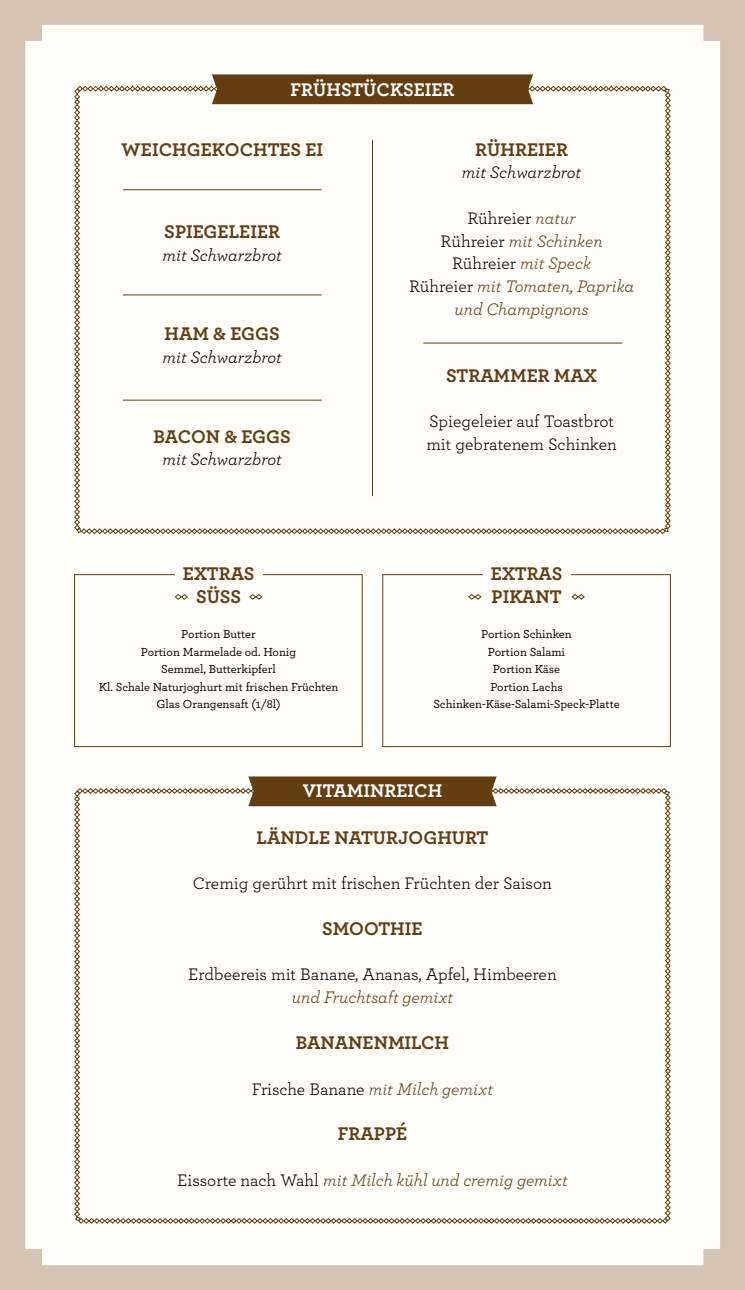
<style>
.page{position:relative;width:745px;height:1290px;background:#fff}
.page>*{position:absolute;margin:0;border:0;box-sizing:border-box;transform-origin:0 0}
.t1{font:700 19.25px/23.1px "Archer";color:#633e13}
.t2{font:700 19.25px "Archer";color:#fffefa}
.t3{font:italic 17.5px/22.8px "Archer";color:#633e13;text-align:center}
.t4{font:17.5px/22.8px "Archer";color:#000}
.t5{font:italic 17.5px "Archer";color:#000}
.t6{font:500 12.25px/17.5px "Archer";color:#000;text-align:center}
.s1{font-style:normal;color:#000}
</style>
<div class="page">
<div style="left:0;top:0;width:744px;height:1290px;background:#d2c3b2"></div>
<div style="left:25px;top:25px;width:694px;height:1240px;background:#fffefa"></div>
<div style="left:74px;top:776px;width:596px;height:448px;background:#fffefa"></div>
<div style="left:382px;top:574px;width:288px;height:173px;border:1px solid #633e13"></div>
<div style="left:482px;top:563px;width:88px;height:24px;background:#fffefa"></div>
<svg style="left:571px;top:594px;width:13px;height:6px"></svg>
<svg style="left:468px;top:594px;width:13px;height:6px"></svg>
<div style="left:74px;top:574px;width:288px;height:173px;border:1px solid #633e13"></div>
<div style="left:175px;top:563px;width:87px;height:24px;background:#fffefa"></div>
<svg style="left:175px;top:594px;width:13px;height:6px"></svg>
<svg style="left:249px;top:594px;width:13px;height:6px"></svg>
<svg style="left:74px;top:74px;width:596px;height:460px;background:#f6f3ed"></svg>
<hr style="left:372px;top:140px;width:1px;height:356px;background:#633e13">
<hr style="left:123px;top:189px;width:198px;height:1px;background:#633e13">
<hr style="left:123px;top:295px;width:198px;height:1px;background:#633e13">
<hr style="left:123px;top:400px;width:198px;height:1px;background:#633e13">
<hr style="left:423px;top:343px;width:198px;height:1px;background:#633e13">
<h1 class="t2" style="left:290px;top:74px;width:165px">FRÜHSTÜCKSEIER</h1>
<h1 class="t1" style="left:121px;top:136px;width:203px">WEICHGEKOCHTES EI</h1>
<h1 class="t1" style="left:164px;top:219px;width:117px">SPIEGELEIER</h1>
<h2 class="t5" style="left:162px;top:243px;width:121px">mit Schwarzbrot</h2>
<h1 class="t1" style="left:164px;top:321px;width:117px">HAM &amp; EGGS</h1>
<h2 class="t5" style="left:162px;top:344px;width:121px">mit Schwarzbrot</h2>
<h1 class="t1" style="left:153px;top:423px;width:139px">BACON &amp; EGGS</h1>
<h2 class="t5" style="left:162px;top:447px;width:121px">mit Schwarzbrot</h2>
<h1 class="t1" style="left:183px;top:561px;width:73px;text-align:center">EXTRAS<br>SÜSS</h1>
<p class="t6" style="left:99px;top:624px;width:241px">Portion Butter<br>Portion Marmelade od. Honig<br>Semmel, Butterkipferl<br>Kl. Schale Naturjoghurt mit frischen Früchten<br>Glas Orangensaft (1/8l)</p>
<h1 class="t1" style="left:475px;top:136px;width:94px">RÜHREIER</h1>
<h2 class="t5" style="left:461px;top:160px;width:121px">mit Schwarzbrot</h2>
<h2 class="t3" style="left:409px;top:206px;width:226px"><span class="s1">Rühreier</span> natur<br><span class="s1">Rühreier</span> mit Schinken<br><span class="s1">Rühreier</span> mit Speck<br><span class="s1">Rühreier</span> mit Tomaten, Paprika und Champignons</h2>
<h1 class="t1" style="left:446px;top:362px;width:152px">STRAMMER MAX</h1>
<h2 class="t4" style="left:426px;top:409px;width:192px">Spiegeleier auf Toastbrot mit gebratenem Schinken</h2>
<h1 class="t1" style="left:490px;top:561px;width:73px">EXTRAS<br>PIKANT</h1>
<p class="t6" style="left:433px;top:624px;width:188px">Portion Schinken<br>Portion Salami<br>Portion Käse<br>Portion Lachs<br>Schinken-Käse-Salami-Speck-Platte</p>
<h1 class="t2" style="left:302px;top:776px;width:141px">VITAMINREICH</h1>
<h1 class="t1" style="left:256px;top:824px;width:233px">LÄNDLE NATURJOGHURT</h1>
<h2 class="t4" style="left:193px;top:871px;width:360px">Cremig gerührt mit frischen Früchten der Saison</h2>
<h1 class="t1" style="left:322px;top:916px;width:102px">SMOOTHIE</h1>
<h2 class="t4" style="left:188px;top:962px;width:370px">Erdbeereis mit Banane, Ananas, Apfel, Himbeeren</h2>
<h2 class="t3" style="left:291px;top:985px;width:163px">und Fruchtsaft gemixt</h2>
<h1 class="t1" style="left:295px;top:1030px;width:155px">BANANENMILCH</h1>
<h2 class="t3" style="left:252px;top:1076px;width:242px"><span class="s1">Frische Banane</span> mit Milch gemixt</h2>
<h1 class="t1" style="left:337px;top:1121px;width:71px">FRAPPÉ</h1>
<h2 class="t3" style="left:177px;top:1168px;width:392px"><span class="s1">Eissorte nach Wahl</span> mit Milch kühl und cremig gemixt</h2>
</div>
